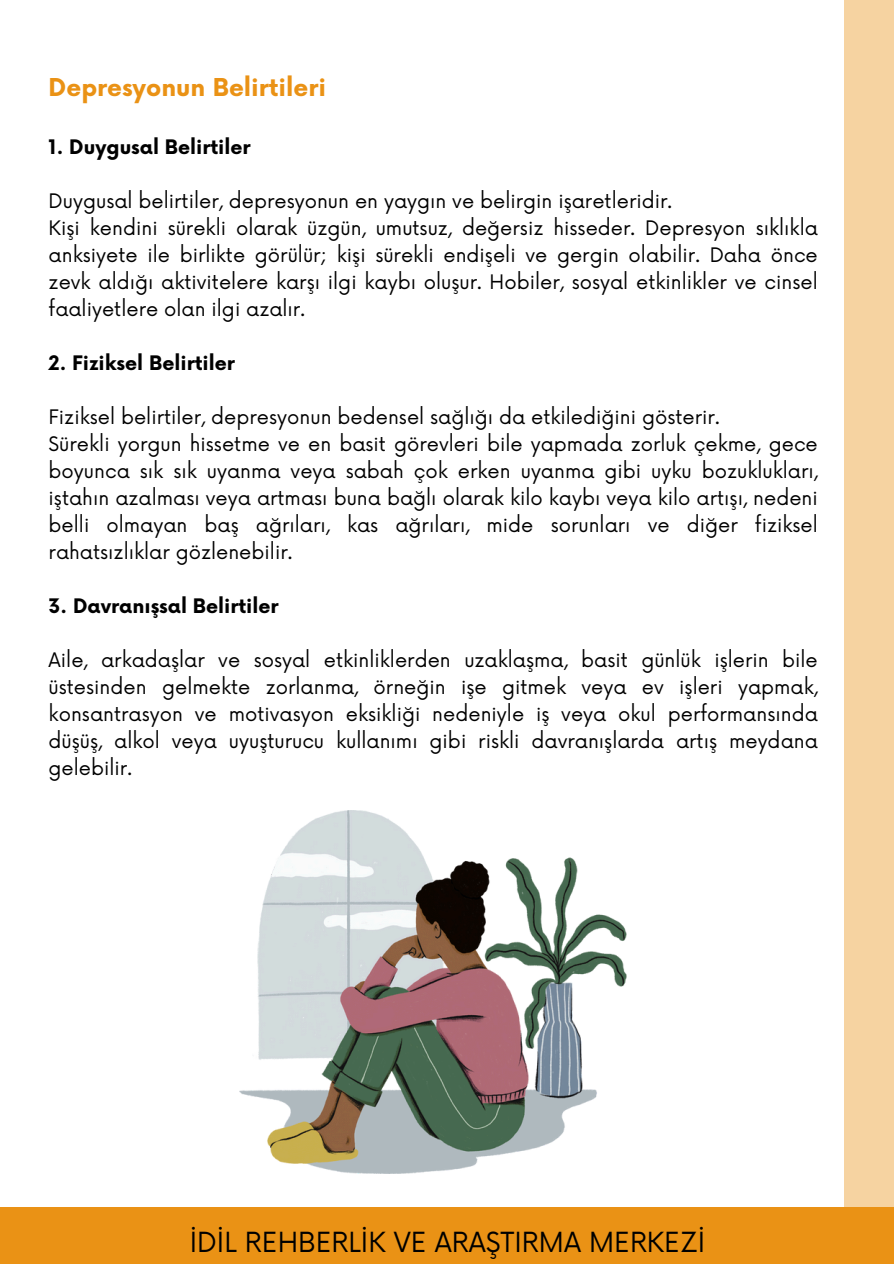
<style>
.page{position:relative;width:894px;height:1264px;background:#fff}
.page>*{position:absolute;margin:0;border:0;box-sizing:border-box;transform-origin:0 0}
.t1{font:27px "Now";color:#000}
.t2{font:700 24px "Now";color:#ea9215}
.t3{font:19.5px/27px "Now";color:#000;text-align:justify}
.t4{font:700 19.5px "Now";color:#000}
</style>
<div class="page">
<div style="left:843px;top:0;width:50px;height:1263px;background:#f6d3a1"></div>
<div style="left:0;top:1207px;width:893px;height:56px;background:#ea9215"></div>
<img style="left:239px;top:810px;width:387px;height:363px">
<p class="t2" style="left:49px;top:74px;width:275px">Depresyonun Belirtileri</p>
<h2 class="t4" style="left:49px;top:136px;width:203px">1. Duygusal Belirtiler</h2>
<h3 class="t3" style="left:49px;top:188px;width:625px">Duygusal beli rti ler, depresyonun en yaygın ve beli rgi n işaretleridi r.</h3>
<p class="t3" style="left:49px;top:215px;width:770px">Kişi kendi ni sürekli olarak üzgün, umutsuz, değersiz hisseder. Depresyon sıklıkla anksiyete ile birli kte görülür; kişi sürekli endişeli ve gergin olabilir. Daha önce zevk aldığı aktivitelere karşı i lgi kaybı oluşur. Hobi ler, sosyal etki nli kler ve ci nsel faaliyetlere olan i lgi azalır.</p>
<p class="t4" style="left:49px;top:352px;width:188px">2. Fiziksel Belirtiler</p>
<h3 class="t3" style="left:49px;top:404px;width:672px">Fizi ksel beli rti ler, depresyonun bedensel sağlığı da etki lediği ni gösteri r.</h3>
<p class="t3" style="left:49px;top:431px;width:770px;text-align:left">Sürekli yorgun hissetme ve en basit görevleri bi le yapmada zorluk çekme, gece boyunca sık sık uyanma veya sabah çok erken uyanma gi bi uyku bozuklukları, iştahın azalması veya artması buna bağlı olarak ki lo kaybı veya ki lo artışı, nedeni belli olmayan baş ağrıları, kas ağrıları, mide sorunları ve diğer fizi ksel rahatsızlıklar gözlenebi li r.</p>
<p class="t4" style="left:49px;top:595px;width:231px">3. Davranışsal Belirtiler</p>
<h3 class="t3" style="left:49px;top:647px;width:770px">Ai le, arkadaşlar ve sosyal etki nli klerden uzaklaşma, basit günlük işleri n bi le üstesi nden gelmekte zorlanma, örneği n işe gitmek veya ev işleri yapmak, konsantrasyon ve motivasyon eksi kliği nedeniyle iş veya okul performansında düşüş, alkol veya uyuşturucu kullanımı gi bi riskli davranışlarda artış meydana gelebilir.</h3>
<h1 class="t1" style="left:190px;top:1226px;width:517px">İDİL REHBERLİK VE ARAŞTIRMA MERKEZİ</h1>
</div>
